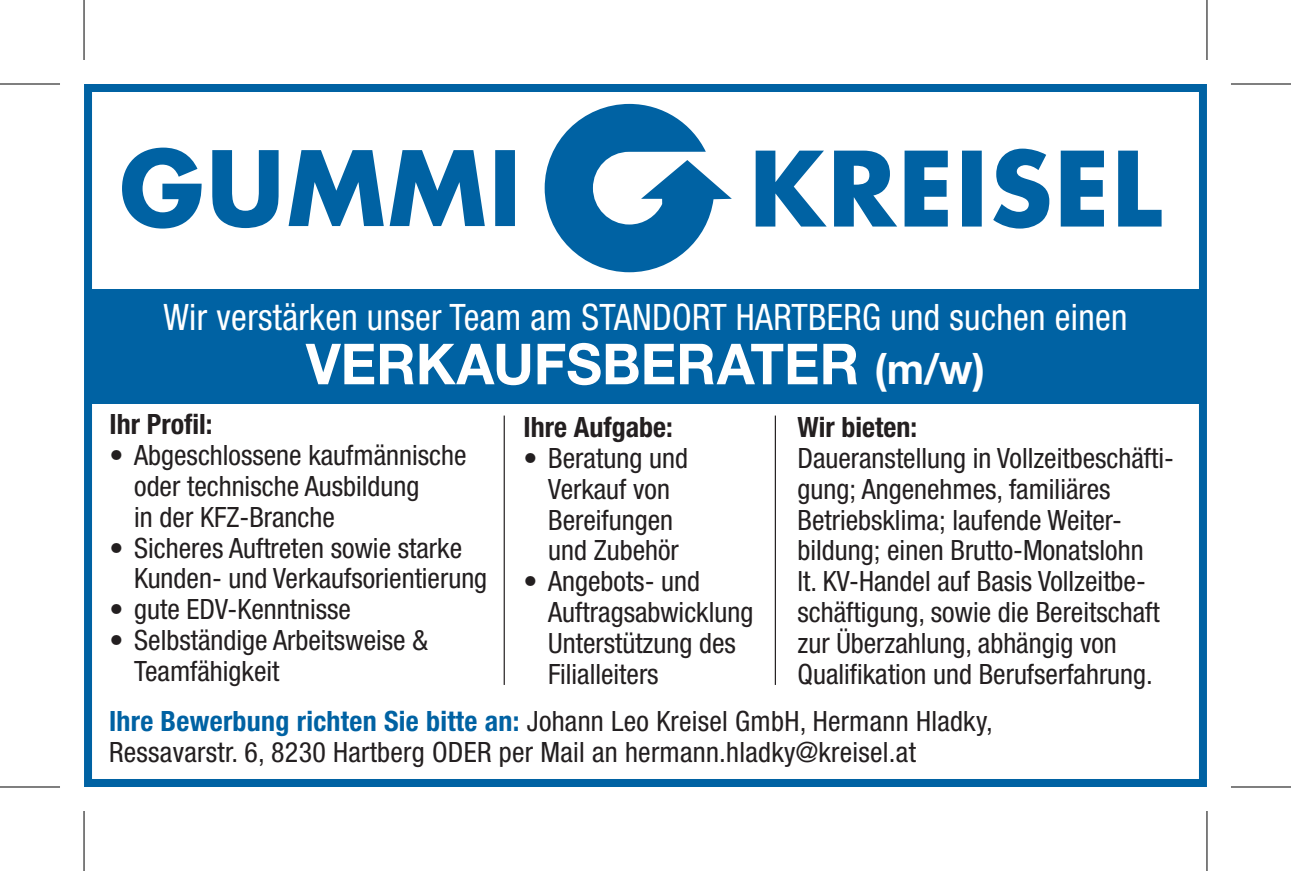
<style>
.page{position:relative;width:1291px;height:871px;background:#fff}
.page>*{position:absolute;margin:0;border:0;box-sizing:border-box;transform-origin:0 0}
.t1{font:700 56.8px "Helvetica Neue CE";color:#fff}
.t2{font:condensed 36.4px "Helvetica Neue";letter-spacing:.01em;color:#fff}
.t3{font:condensed 28px/30.8px "Helvetica Neue";color:#231f20}
.t4{font:700 condensed 28px "Helvetica Neue";color:#231f20}
.s1{font-size:42.4px}
.s2{font-weight:700;color:#0062a3}
</style>
<div class="page">
<div style="left:84px;top:84px;width:1123px;height:703px;border:8px solid #0062a3"></div>
<div style="left:92px;top:289px;width:1109px;height:115px;background:#0062a3"></div>
<svg style="left:755px;top:149px;width:406px;height:80px"></svg>
<svg style="left:122px;top:148px;width:393px;height:81px"></svg>
<svg style="left:544px;top:104px;width:188px;height:168px"></svg>
<hr style="left:774px;top:416px;width:2px;height:269px;background:#231f20">
<hr style="left:503px;top:416px;width:2px;height:269px;background:#231f20">
<svg style="left:1207px;top:0;width:1px;height:60px"></svg>
<svg style="left:1207px;top:811px;width:1px;height:60px"></svg>
<hr style="left:0;top:83px;width:60px;height:2px;background:#000">
<hr style="left:1231px;top:83px;width:60px;height:2px;background:#000">
<hr style="left:0;top:786px;width:60px;height:2px;background:#000">
<hr style="left:1231px;top:786px;width:60px;height:2px;background:#000">
<hr style="left:83px;top:0;width:2px;height:60px;background:#000">
<hr style="left:83px;top:811px;width:2px;height:60px;background:#000">
<hr style="left:1206px;top:0;width:1px;height:60px;background:#000">
<hr style="left:1206px;top:811px;width:1px;height:60px;background:#000">
<h2 class="t2" style="left:163px;top:296px;width:965px">Wir verstärken unser Team am STANDORT HARTBERG und suchen einen</h2>
<h1 class="t1" style="left:306px;top:329px;width:680px">VERKAUFSBERATER <span class="s1">(m/w)</span></h1>
<p class="t4" style="left:523px;top:410px;width:151px">Ihre Aufgabe:</p>
<p class="t3" style="left:523px;top:443px;width:166px;text-align:center">• Beratung und<br>Verkauf von<br>Bereifungen und Zubehör</p>
<p class="t3" style="left:548px;top:566px;width:207px;text-indent:-25px">• Angebots- und<br>Auftragsabwicklung<br>Unterstützung des<br>Filialleiters</p>
<p class="t4" style="left:110px;top:408px;width:105px">Ihr Profil:</p>
<p class="t3" style="left:134px;top:440px;width:334px;text-indent:-25px">• Abgeschlossene kaufmännische oder technische Ausbildung<br>in der KFZ-Branche</p>
<p class="t3" style="left:134px;top:532px;width:354px;text-indent:-25px">• Sicheres Auftreten sowie starke<br>Kunden- und Verkaufsorientierung</p>
<p class="t3" style="left:110px;top:594px;width:243px">• gute EDV-Kenntnisse</p>
<p class="t3" style="left:134px;top:625px;width:295px;text-indent:-25px">• Selbständige Arbeitsweise &amp;<br>Teamfähigkeit</p>
<p class="t4" style="left:797px;top:410px;width:121px">Wir bieten:</p>
<p class="t3" style="left:797px;top:443px;width:378px">Daueranstellung in Vollzeitbeschäfti&shy;gung; Angenehmes, familiäres Betriebsklima; laufende Weiter&shy;bildung; einen Brutto-Monatslohn<br>lt. KV-Handel auf Basis Vollzeitbe&shy;schäftigung, sowie die Bereitschaft zur Überzahlung, abhängig von Qualifikation und Berufserfahrung.</p>
<p class="t3" style="left:109px;top:705px;width:885px"><span class="s2">Ihre Bewerbung richten Sie bitte an:</span> Johann Leo Kreisel GmbH, Hermann Hladky,<br>Ressavarstr. 6, 8230 Hartberg ODER per Mail an hermann.hladky@kreisel.at</p>
</div>
